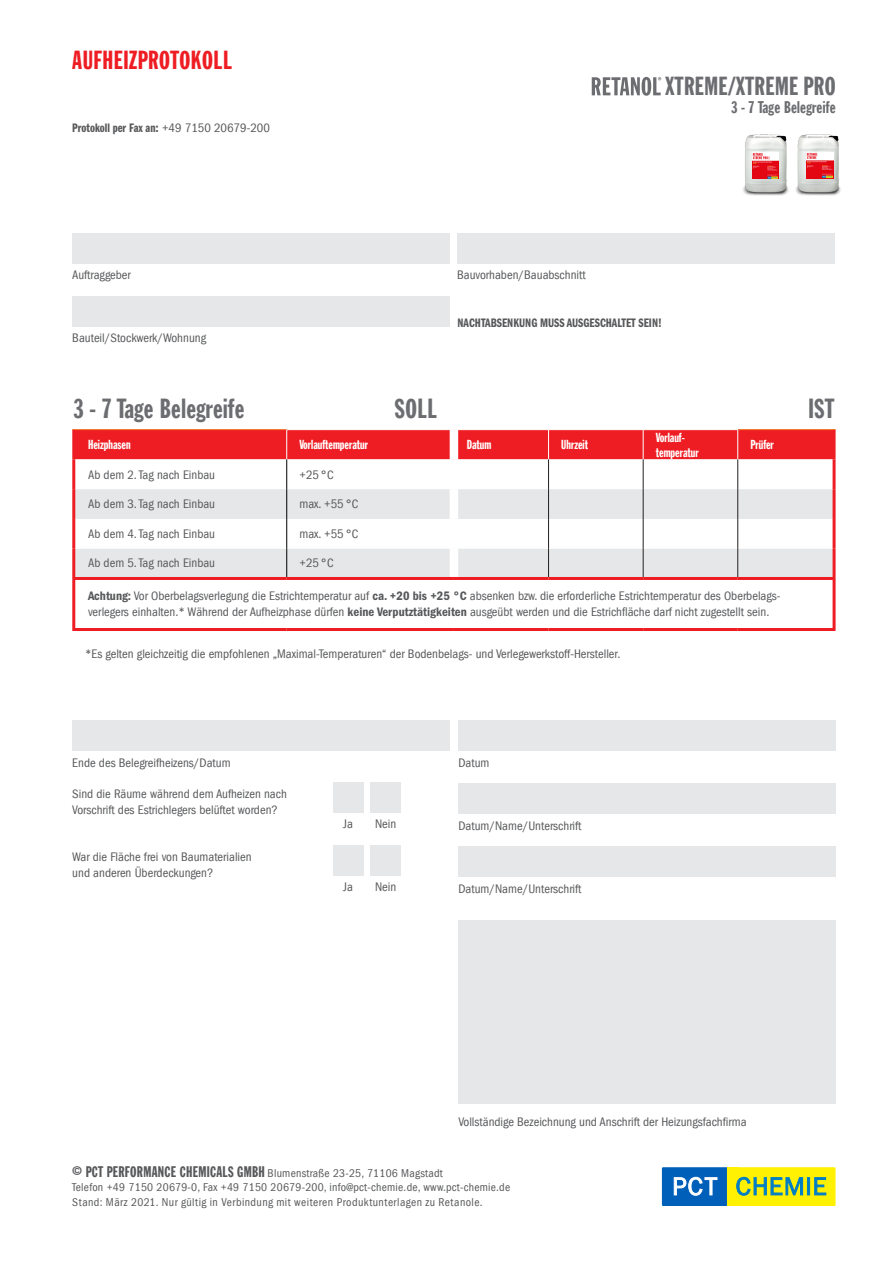
<style>
.page{position:relative;width:893px;height:1263px;background:#fff}
.page>*{position:absolute;margin:0;border:0;box-sizing:border-box;transform-origin:0 0}
.t1{font:27px "Franklin Gothic LT Extra Cond";letter-spacing:.02em;color:#6c6d70}
.t2{font:25.5px "Franklin Gothic LT Extra Cond";letter-spacing:.02em;color:#ee1d23}
.t3{font:25.5px "Franklin Gothic LT Extra Cond";letter-spacing:.02em;color:#6c6d70}
.t4{font:16.5px "Franklin Gothic LT Extra Cond";letter-spacing:.02em;color:#6c6d70}
.t5{font:condensed 12.75px "Franklin Gothic";color:#57585a}
.Subhead{font:12.75px "Franklin Gothic LT Pro Dm Cm";color:#57585a}
.t6{font:12.75px/15.8px "Franklin Gothic LT Extra Cond";color:#fff}
.Adresse{font:condensed 11.7px "Franklin Gothic";letter-spacing:.02em;color:#57585a}
.s1{font-family:"Franklin Gothic";font-weight:600;font-stretch:condensed}
.s2{font-family:"Franklin Gothic";font-stretch:condensed}
.s3{font-family:"Franklin Gothic LT Pro Cn Dm";font-stretch:normal}
.s4{font-family:"Franklin Gothic LT Extra Cond";font-stretch:normal;font-size:15px}
</style>
<div class="page">
<svg style="left:592px;top:77px;width:69px;height:19px"></svg>
<svg style="left:75px;top:459px;width:758px;height:169px"></svg>
<svg style="left:75px;top:489px;width:758px;height:88px;fill:#e6e7e9"></svg>
<div style="left:450px;top:459px;width:8px;height:30px;background:#fff"></div>
<div style="left:450px;top:489px;width:8px;height:30px;background:#fff"></div>
<div style="left:450px;top:519px;width:8px;height:30px;background:#fff"></div>
<div style="left:450px;top:549px;width:8px;height:28px;background:#fff"></div>
<hr style="left:548px;top:459px;width:1px;height:30px;background:#231f20">
<hr style="left:643px;top:459px;width:1px;height:30px;background:#231f20">
<hr style="left:548px;top:489px;width:1px;height:30px;background:#231f20">
<hr style="left:643px;top:489px;width:1px;height:30px;background:#231f20">
<hr style="left:548px;top:519px;width:1px;height:30px;background:#231f20">
<hr style="left:643px;top:519px;width:1px;height:30px;background:#231f20">
<svg style="left:548px;top:549px;width:1px;height:28px"></svg>
<svg style="left:643px;top:549px;width:1px;height:28px"></svg>
<hr style="left:72px;top:580px;width:3px;height:48px;background:#ee1d23">
<hr style="left:287px;top:577px;width:167px;height:3px;background:#ee1d23">
<hr style="left:454px;top:577px;width:95px;height:3px;background:#ee1d23">
<hr style="left:549px;top:577px;width:94px;height:3px;background:#ee1d23">
<hr style="left:643px;top:577px;width:95px;height:3px;background:#ee1d23">
<hr style="left:833px;top:580px;width:3px;height:48px;background:#ee1d23">
<hr style="left:72px;top:628px;width:215px;height:3px;background:#ee1d23">
<hr style="left:287px;top:628px;width:167px;height:3px;background:#ee1d23">
<hr style="left:454px;top:628px;width:95px;height:3px;background:#ee1d23">
<hr style="left:549px;top:628px;width:94px;height:3px;background:#ee1d23">
<hr style="left:643px;top:628px;width:95px;height:3px;background:#ee1d23">
<hr style="left:738px;top:628px;width:98px;height:3px;background:#ee1d23">
<hr style="left:72px;top:429px;width:215px;height:1px;background:#f36e21">
<hr style="left:72px;top:430px;width:3px;height:29px;background:#ee1d23">
<hr style="left:72px;top:459px;width:3px;height:30px;background:#ee1d23">
<hr style="left:72px;top:489px;width:3px;height:30px;background:#ee1d23">
<hr style="left:72px;top:519px;width:3px;height:30px;background:#ee1d23">
<hr style="left:72px;top:549px;width:3px;height:28px;background:#ee1d23">
<hr style="left:72px;top:577px;width:215px;height:3px;background:#ee1d23">
<hr style="left:286px;top:459px;width:1px;height:30px;background:#000">
<hr style="left:286px;top:489px;width:1px;height:30px;background:#000">
<hr style="left:286px;top:519px;width:1px;height:30px;background:#000">
<svg style="left:286px;top:549px;width:1px;height:28px"></svg>
<hr style="left:738px;top:429px;width:98px;height:1px;background:#f36e21">
<div style="left:75px;top:430px;width:758px;height:29px;background:#ee1d23"></div>
<hr style="left:833px;top:430px;width:3px;height:29px;background:#ee1d23">
<hr style="left:833px;top:459px;width:3px;height:30px;background:#ee1d23">
<hr style="left:833px;top:489px;width:3px;height:30px;background:#ee1d23">
<hr style="left:833px;top:519px;width:3px;height:30px;background:#ee1d23">
<hr style="left:833px;top:549px;width:3px;height:28px;background:#ee1d23">
<hr style="left:738px;top:577px;width:98px;height:3px;background:#ee1d23">
<hr style="left:737px;top:459px;width:1px;height:30px;background:#231f20">
<hr style="left:737px;top:489px;width:1px;height:30px;background:#231f20">
<hr style="left:737px;top:519px;width:1px;height:30px;background:#231f20">
<svg style="left:737px;top:549px;width:1px;height:28px"></svg>
<div style="left:662px;top:1167px;width:69px;height:39px;background:#005fb9"></div>
<div style="left:727px;top:1167px;width:109px;height:39px;background:#fff101"></div>
<svg style="left:673px;top:1176px;width:45px;height:20px"></svg>
<svg style="left:736px;top:1176px;width:67px;height:20px"></svg>
<hr style="left:807px;top:1177px;width:3px;height:18px;background:#007ec5">
<svg style="left:814px;top:1177px;width:13px;height:19px"></svg>
<div style="left:72px;top:233px;width:378px;height:31px;background:#e6e7e9"></div>
<div style="left:457px;top:233px;width:378px;height:31px;background:#e6e7e9"></div>
<div style="left:72px;top:296px;width:378px;height:31px;background:#e6e7e9"></div>
<div style="left:458px;top:920px;width:378px;height:183px;background:#e6e7e9"></div>
<div style="left:72px;top:720px;width:378px;height:31px;background:#e6e7e9"></div>
<div style="left:333px;top:782px;width:30px;height:30px;background:#e6e7e9"></div>
<div style="left:370px;top:782px;width:31px;height:30px;background:#e6e7e9"></div>
<div style="left:333px;top:845px;width:30px;height:30px;background:#e6e7e9"></div>
<div style="left:370px;top:845px;width:31px;height:30px;background:#e6e7e9"></div>
<div style="left:458px;top:720px;width:378px;height:31px;background:#e6e7e9"></div>
<div style="left:458px;top:783px;width:378px;height:31px;background:#e6e7e9"></div>
<div style="left:458px;top:846px;width:378px;height:31px;background:#e6e7e9"></div>
<img style="left:799px;top:134px;width:42px;height:62px">
<img style="left:807px;top:152px;width:26px;height:27px">
<img style="left:743px;top:134px;width:56px;height:62px">
<img style="left:752px;top:152px;width:27px;height:27px">
<p class="t2" style="left:72px;top:47px;width:161px">AUFHEIZPROTOKOLL</p>
<p class="Subhead" style="left:72px;top:121px;width:199px">Protokoll per Fax an<span class="s1">:</span> <span class="s2">+49 7150 20679-200</span></p>
<p class="t3" style="left:665px;top:73px;width:172px">XTREME/XTREME PRO</p>
<p class="t4" style="left:731px;top:99px;width:106px">3 - 7 Tage Belegreife</p>
<p class="t5" style="left:72px;top:267px;width:60px">Auftraggeber</p>
<p class="t5" style="left:457px;top:267px;width:130px">Bauvorhaben/Bauabschnitt</p>
<p class="Subhead" style="left:458px;top:316px;width:206px">NACHTABSENKUNG MUSS AUSGESCHALTET SEIN!</p>
<p class="t5" style="left:72px;top:331px;width:135px">Bauteil/Stockwerk/Wohnung</p>
<p class="t1" style="left:74px;top:395px;width:172px">3 - 7 Tage Belegreife</p>
<p class="t1" style="left:395px;top:395px;width:44px">SOLL</p>
<p class="t1" style="left:808px;top:395px;width:27px">IST</p>
<p class="t6" style="left:88px;top:437px;width:44px">Heizphasen</p>
<p class="t6" style="left:299px;top:437px;width:70px">Vorlauftemperatur</p>
<p class="t6" style="left:467px;top:437px;width:26px">Datum</p>
<p class="t6" style="left:561px;top:437px;width:28px">Uhrzeit</p>
<p class="t6" style="left:656px;top:430px;width:44px">Vorlauf&shy;temperatur</p>
<p class="t6" style="left:750px;top:437px;width:25px">Prüfer</p>
<p class="t5" style="left:88px;top:467px;width:129px">Ab dem 2. Tag nach Einbau</p>
<p class="t5" style="left:299px;top:467px;width:36px">+25°C</p>
<p class="t5" style="left:88px;top:497px;width:129px">Ab dem 3. Tag nach Einbau</p>
<p class="t5" style="left:299px;top:497px;width:60px">max. +55°C</p>
<p class="t5" style="left:88px;top:527px;width:129px">Ab dem 4. Tag nach Einbau</p>
<p class="t5" style="left:299px;top:527px;width:60px">max. +55°C</p>
<p class="t5" style="left:88px;top:556px;width:129px">Ab dem 5. Tag nach Einbau</p>
<p class="t5" style="left:299px;top:556px;width:36px">+25°C</p>
<p class="t5" style="left:88px;top:589px;width:694px"><span class="s3">Achtung:</span> Vor Oberbelagsverlegung die Estrichtemperatur auf <span class="s3">ca. +20 bis +25 °C</span> absenken bzw. die erforderliche Estrichtemperatur des Oberbelags-</p>
<p class="t5" style="left:88px;top:605px;width:683px">verlegers einhalten.* Während der Aufheizphase dürfen <span class="s3">keine Verputztätigkeiten</span> ausgeübt werden und die Estrichfläche darf nicht zugestellt sein.</p>
<p class="t5" style="left:85px;top:646px;width:537px">*Es gelten gleichzeitig die empfohlenen „Maximal-Temperaturen“ der Bodenbelags- und Verlegewerkstoff-Hersteller.</p>
<p class="t5" style="left:72px;top:755px;width:160px">Ende des Belegreifheizens/Datum</p>
<p class="t5" style="left:72px;top:787px;width:216px">Sind die Räume während dem Aufheizen nach</p>
<p class="t5" style="left:72px;top:803px;width:207px">Vorschrift des Estrichlegers belüftet worden?</p>
<p class="t5" style="left:72px;top:850px;width:181px">War die Fläche frei von Baumaterialien</p>
<p class="t5" style="left:72px;top:866px;width:143px">und anderen Überdeckungen?</p>
<p class="t5" style="left:343px;top:817px;width:11px">Ja</p>
<p class="t5" style="left:375px;top:817px;width:23px">Nein</p>
<p class="t5" style="left:343px;top:880px;width:11px">Ja</p>
<p class="t5" style="left:375px;top:880px;width:23px">Nein</p>
<p class="t5" style="left:458px;top:755px;width:33px">Datum</p>
<p class="t5" style="left:458px;top:818px;width:125px">Datum/Name/Unterschrift</p>
<p class="t5" style="left:458px;top:881px;width:125px">Datum/Name/Unterschrift</p>
<p class="t5" style="left:458px;top:1115px;width:290px">Vollständige Bezeichnung und Anschrift der Heizungsfachfirma</p>
<p class="Adresse" style="left:72px;top:1167px;width:372px"><span class="s4">© PCT PERFORMANCE CHEMICALS GMBH</span> Blumenstraße 23-25, 71106 Magstadt</p>
<p class="Adresse" style="left:72px;top:1181px;width:439px">Telefon +49 7150 20679-0, Fax +49 7150 20679-200, info@pct-chemie.de, www.pct-chemie.de</p>
<p class="Adresse" style="left:72px;top:1195px;width:412px">Stand: März 2021. Nur gültig in Verbindung mit weiteren Produktunterlagen zu Retanole.</p>
</div>
